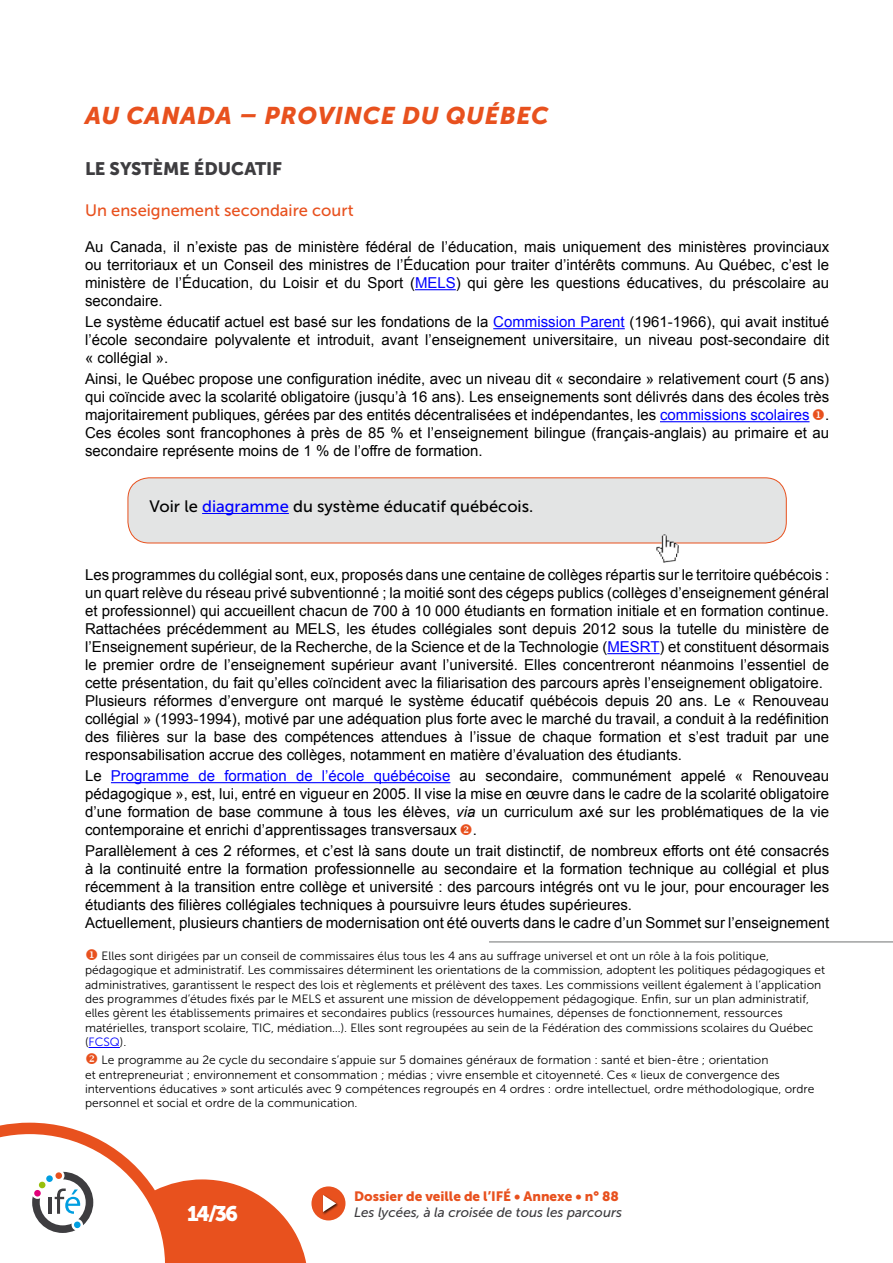
<style>
.page{position:relative;width:893px;height:1263px;background:#fff}
.page>*{position:absolute;margin:0;border:0;box-sizing:border-box;transform-origin:0 0}
.t1{font:italic 24px "Museo Sans 900";letter-spacing:.03em;color:#e8511e}
.t2{font:21px "Museo Sans 900";color:#fff}
.t3{font:18px "Museo Sans 900";letter-spacing:-.005em;color:#3e3d40}
.t4{font:16.5px "Museo Sans 500";color:#000}
.t5{font:16.5px "Museo Sans 500";color:#e8511e}
.t6{font:15px/18px "Arial";color:#000;text-align:justify}
.t7{font:italic 13.5px "Museo Sans 500";color:#3e3d40}
.t8{font:13.5px "Museo Sans 900";color:#e8511e}
.t9{font:12px/14.4px "Museo Sans 300";color:#000}
.s1{color:#00f}
.s2{color:#e8511e}
.s3{font-style:italic}
</style>
<div class="page">
<div style="left:311px;top:1186px;width:34px;height:34px;background:#e8511e;border-radius:50%"></div>
<div style="left:322px;top:1194px;width:17px;height:21px;background:#000;opacity:.75"></div>
<svg style="left:323px;top:1195px;width:13px;height:17px"></svg>
<svg style="left:0;top:1123px;width:306px;height:140px"></svg>
<div style="left:39px;top:1181px;width:7px;height:7px;background:#97bf0d;border-radius:50%"></div>
<div style="left:46px;top:1175px;width:7px;height:7px;background:#009ee0;border-radius:50%"></div>
<div style="left:55px;top:1172px;width:7px;height:7px;background:#e8511e;border-radius:50%"></div>
<div style="left:74px;top:1221px;width:7px;height:7px;background:#009ee0;border-radius:50%"></div>
<div style="left:34px;top:1190px;width:7px;height:7px;background:#e2007a;border-radius:50%"></div>
<hr style="left:415px;top:289px;width:41px;height:1px;background:#00f">
<hr style="left:493px;top:328px;width:132px;height:1px;background:#00f">
<hr style="left:660px;top:421px;width:149px;height:1px;background:#00f">
<hr style="left:607px;top:653px;width:53px;height:1px;background:#00f">
<hr style="left:111px;top:782px;width:339px;height:1px;background:#00f">
<div style="left:128px;top:478px;width:658px;height:65px;background:#e3e4e4;border-radius:21px"></div>
<hr style="left:202px;top:513px;width:87px;height:1px;background:#00f">
<div style="left:128px;top:477px;width:659px;height:66px;border:1px solid #e8511e;border-radius:21px"></div>
<img style="left:656px;top:534px;width:22px;height:28px">
<hr style="left:89px;top:1047px;width:31px;height:1px;background:#00f">
<hr style="left:489px;top:941px;width:404px;height:1px;background:#707172">
<p class="t1" style="left:85px;top:102px;width:449px">AU CANADA – PROVINCE DU QUÉBEC</p>
<p class="t3" style="left:85px;top:158px;width:199px">Le système éducatif</p>
<p class="t5" style="left:85px;top:201px;width:270px">Un enseignement secondaire court</p>
<p class="t6" style="left:85px;top:238px;width:746px">Au Canada, il n’existe pas de ministère fédéral de l’éducation, mais uniquement des ministères provinciaux ou territoriaux et un Conseil des ministres de l’Éducation pour traiter d’intérêts communs. Au Québec, c’est le ministère de l’Éducation, du Loisir et du Sport (<span class="s1">MELS</span>) qui gère les questions éducatives, du préscolaire au secondaire.</p>
<p class="t6" style="left:85px;top:313px;width:746px">Le système éducatif actuel est basé sur les fondations de la <span class="s1">Commission Parent</span> (1961-1966), qui avait institué l’école secondaire polyvalente et introduit, avant l’enseignement universitaire, un niveau post-secondaire dit « collégial ».</p>
<p class="t6" style="left:85px;top:370px;width:746px">Ainsi, le Québec propose une configuration inédite, avec un niveau dit « secondaire » relativement court (5 ans) qui coïncide avec la scolarité obligatoire (jusqu’à 16 ans). Les enseignements sont délivrés dans des écoles très majoritairement publiques, gérées par des entités décentralisées et indépendantes, les <span class="s1">commissions scolaires</span><span class="s2">◆</span>.<br>Ces écoles sont francophones à près de 85 % et l’enseignement bilingue (français-anglais) au primaire et au secondaire représente moins de 1 % de l’offre de formation.</p>
<p class="t4" style="left:150px;top:497px;width:385px">Voir le <span class="s1">diagramme</span> du système éducatif québécois.</p>
<p class="t6" style="left:85px;top:566px;width:746px;text-align:left">Les programmes du collégial sont, eux, proposés dans une centaine de collèges répartis sur le territoire québécois : un quart relève du réseau privé subventionné ; la moitié sont des cégeps publics (collèges d’enseignement général et professionnel) qui accueillent chacun de 700 à 10 000 étudiants en formation initiale et en formation continue.<br>Rattachées précédemment au MELS, les études collégiales sont depuis 2012 sous la tutelle du ministère de l’Enseignement supérieur, de la Recherche, de la Science et de la Technologie (<span class="s1">MESRT</span>) et constituent désormais le premier ordre de l’enseignement supérieur avant l’université. Elles concentreront néanmoins l’essentiel de cette présentation, du fait qu’elles coïncident avec la filiarisation des parcours après l’enseignement obligatoire.<br>Plusieurs réformes d’envergure ont marqué le système éducatif québécois depuis 20 ans. Le « Renouveau collégial » (1993-1994), motivé par une adéquation plus forte avec le marché du travail, a conduit à la redéfinition des filières sur la base des compétences attendues à l’issue de chaque formation et s’est traduit par une responsabilisation accrue des collèges, notamment en matière d’évaluation des étudiants.</p>
<p class="t6" style="left:85px;top:767px;width:746px">Le <span class="s1">Programme de formation de l’école québécoise</span> au secondaire, communément appelé « Renouveau pédagogique », est, lui, entré en vigueur en 2005. Il vise la mise en œuvre dans le cadre de la scolarité obligatoire d’une formation de base commune à tous les élèves, <span class="s3">via</span> un curriculum axé sur les problématiques de la vie contemporaine et enrichi d’apprentissages transversaux <span class="s2">❖</span>.</p>
<p class="t6" style="left:85px;top:842px;width:746px;text-align:left">Parallèlement à ces 2 réformes, et c’est là sans doute un trait distinctif, de nombreux efforts ont été consacrés à la continuité entre la formation professionnelle au secondaire et la formation technique au collégial et plus récemment à la transition entre collège et université : des parcours intégrés ont vu le jour, pour encourager les étudiants des filières collégiales techniques à poursuivre leurs études supérieures.<br>Actuellement, plusieurs chantiers de modernisation ont été ouverts dans le cadre d’un Sommet sur l’enseignement</p>
<p class="t9" style="left:85px;top:949px;width:741px"><span class="s2">◆</span> Elles sont dirigées par un conseil de commissaires élus tous les 4 ans au suffrage universel et ont un rôle à la fois politique, pédagogique et administratif. Les commissaires déterminent les orientations de la commission, adoptent les politiques pédagogiques et administratives, garantissent le respect des lois et règlements et prélèvent des taxes. Les commissions veillent également à l’application des programmes d’études fixés par le MELS et assurent une mission de développement pédagogique. Enfin, sur un plan administratif, elles gèrent les établissements primaires et secondaires publics (ressources humaines, dépenses de fonctionnement, ressources matérielles, transport scolaire, TIC, médiation…). Elles sont regroupées au sein de la Fédération des commissions scolaires du Québec (<span class="s1">FCSQ</span>).</p>
<p class="t9" style="left:85px;top:1053px;width:731px"><span class="s2">❖</span> Le programme au 2e cycle du secondaire s’appuie sur 5 domaines généraux de formation : santé et bien-être ; orientation<br>et entrepreneuriat ; environnement et consommation ; médias ; vivre ensemble et citoyenneté. Ces « lieux de convergence des interventions éducatives » sont articulés avec 9 compétences regroupés en 4 ordres : ordre intellectuel, ordre méthodologique, ordre personnel et social et ordre de la communication.</p>
<p class="t8" style="left:354px;top:1188px;width:266px">Dossier de veille de l’IFÉ • Annexe • n° 88</p>
<p class="t2" style="left:187px;top:1202px;width:53px">14/36</p>
<p class="t7" style="left:354px;top:1205px;width:269px">Les lycées, à la croisée de tous les parcours</p>
</div>
